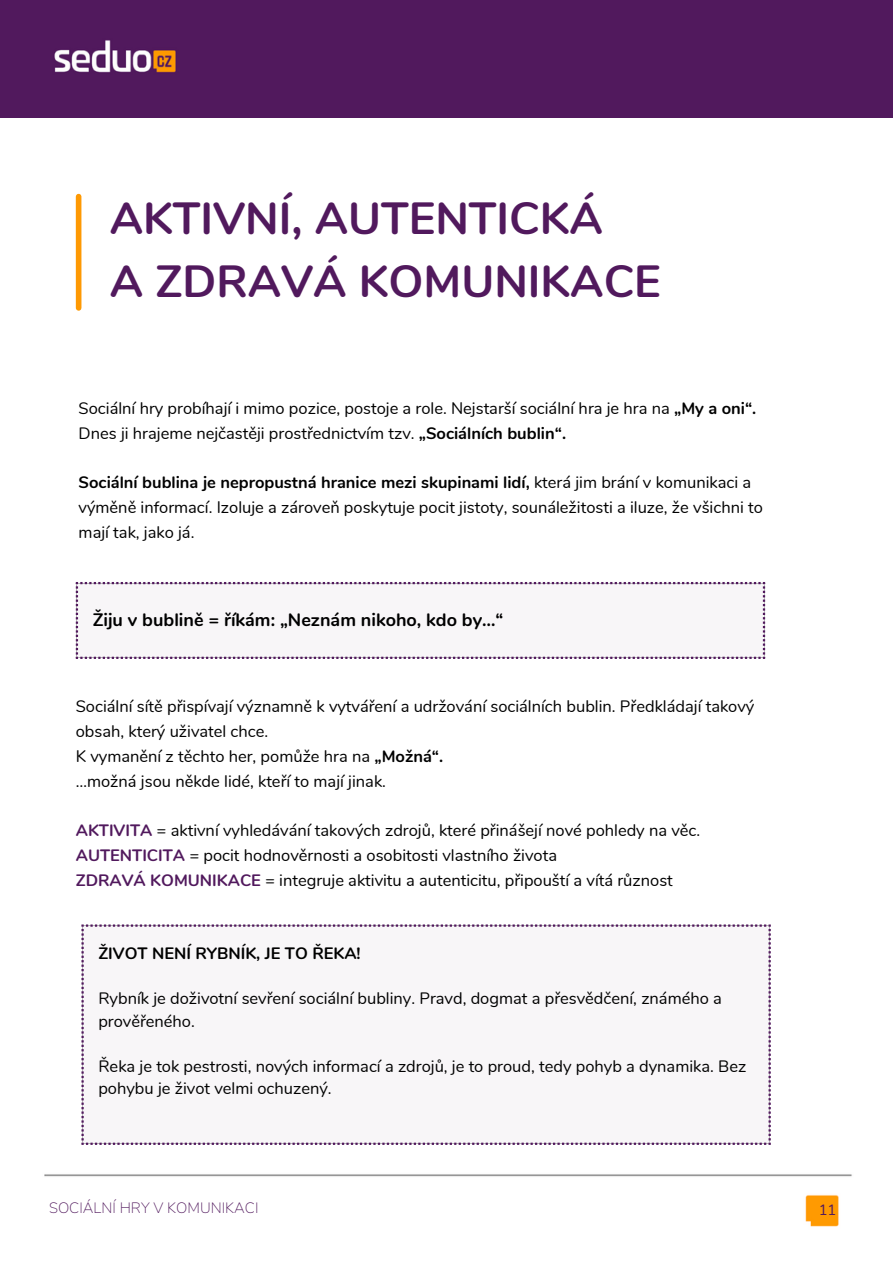
<style>
.page{position:relative;width:893px;height:1264px;background:#fff}
.page>*{position:absolute;margin:0;border:0;box-sizing:border-box;transform-origin:0 0}
.t1{font:700 45px/63px "Nunito";color:#51195d}
.t2{font:700 18px "Nunito";color:#000}
.t3{font:16.5px/24.8px "Nunito";color:#000}
.t4{font:700 16.5px "Nunito";color:#000}
.t5{font:200 15px "Nunito Sans";color:#51195d}
.t6{font:14.7px "Nunito";color:#51195d}
.s1{font-weight:700}
.s2{font-weight:700;color:#51195d}
</style>
<div class="page">
<div style="left:0;top:0;width:892px;height:117px;background:#51195d"></div>
<img style="left:54px;top:40px;width:122px;height:33px">
<div style="left:76px;top:197px;width:5px;height:111px;background:#fe9903"></div>
<img style="left:805px;top:1195px;width:34px;height:32px">
<svg style="left:76px;top:582px;width:689px;height:77px;fill:#f8f6f8"></svg>
<div style="left:81px;top:924px;width:689px;height:220px;background:#f8f6f8"></div>
<h1 class="t1" style="left:110px;top:188px;width:552px">AKTIVNÍ, AUTENTICKÁ<br>A ZDRAVÁ KOMUNIKACE</h1>
<p class="t3" style="left:79px;top:396px;width:679px">Sociální hry probíhají i mimo pozice, postoje a role. Nejstarší sociální hra je hra na <span class="s1">„My a oni“.<br></span>Dnes ji hrajeme nejčastěji prostřednictvím tzv. <span class="s1">„Sociálních bublin“.</span></p>
<p class="t3" style="left:79px;top:470px;width:685px"><span class="s1">Sociální bublina je nepropustná hranice mezi skupinami lidí,</span> která jim brání v komunikaci a výměně informací. Izoluje a zároveň poskytuje pocit jistoty, sounáležitosti a iluze, že všichni to mají tak, jako já.</p>
<p class="t2" style="left:93px;top:607px;width:412px">Žiju v bublině = říkám: „Neznám nikoho, kdo by…“</p>
<p class="t3" style="left:76px;top:694px;width:680px">Sociální sítě přispívají významně k vytváření a udržování sociálních bublin. Předkládají takový obsah, který uživatel chce.<br>K vymanění z těchto her, pomůže hra na <span class="s1">„Možná“.<br></span>…možná jsou někde lidé, kteří to mají jinak.</p>
<p class="t3" style="left:76px;top:818px;width:626px"><span class="s2">AKTIVITA</span> = aktivní vyhledávání takových zdrojů, které přinášejí nové pohledy na věc.<br><span class="s2">AUTENTICITA</span> = pocit hodnověrnosti a osobitosti vlastního života<br><span class="s2">ZDRAVÁ KOMUNIKACE</span> = integruje aktivitu a autenticitu, připouští a vítá různost</p>
<p class="t4" style="left:98px;top:942px;width:264px">ŽIVOT NENÍ RYBNÍK, JE TO ŘEKA!</p>
<p class="t3" style="left:98px;top:987px;width:625px;line-height:22.5px">Rybník je doživotní sevření sociální bubliny. Pravd, dogmat a přesvědčení, známého a prověřeného.</p>
<p class="t3" style="left:98px;top:1055px;width:649px;line-height:22.5px">Řeka je tok pestrosti, nových informací a zdrojů, je to proud, tedy pohyb a dynamika. Bez pohybu je život velmi ochuzený.</p>
<p class="t5" style="left:49px;top:1197px;width:211px">SOCIÁLNÍ HRY V KOMUNIKACI</p>
<p class="t6" style="left:818px;top:1199px;width:19px">11</p>
</div>
